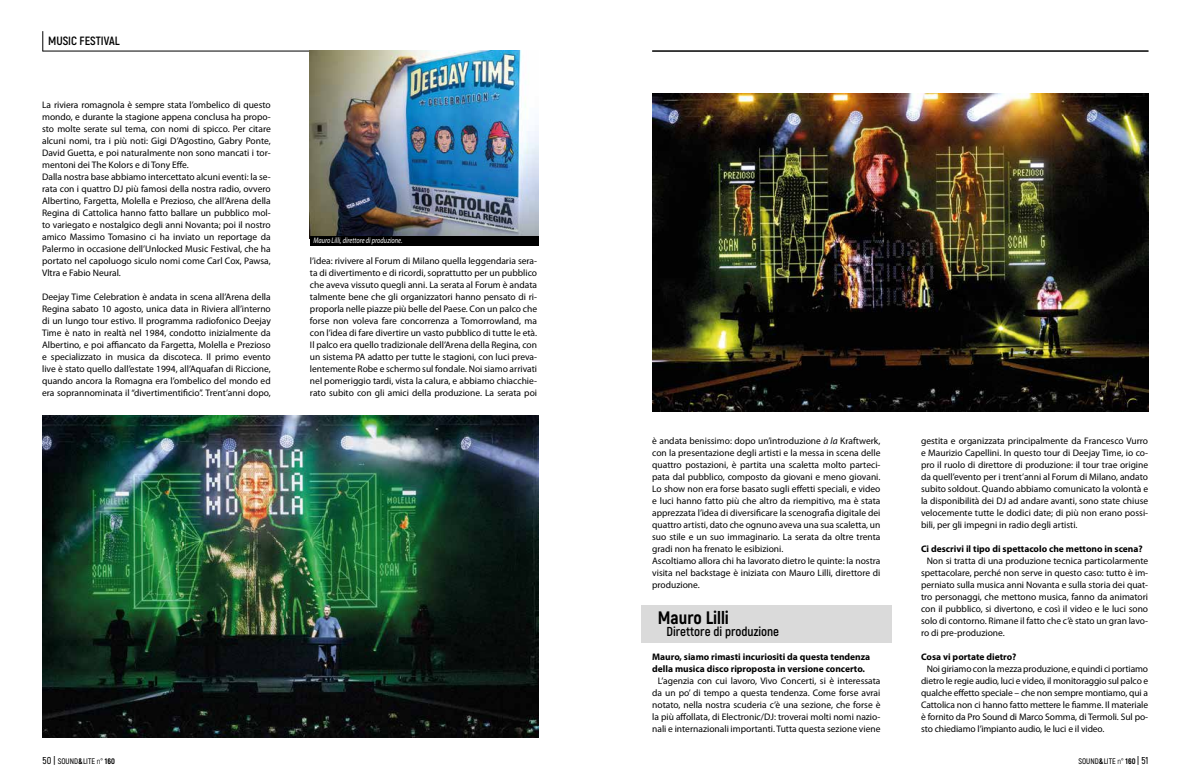
<style>
.page{position:relative;width:1191px;height:780px;background:#fff}
.page>*{position:absolute;margin:0;border:0;box-sizing:border-box;transform-origin:0 0}
.t1{font:800 18px "Akrobat";color:#000}
.t2{font:700 13px "Akrobat";color:#000}
.t3{font:700 12px "Akrobat";color:#000}
.t4{font:9.5px/12px "Myriad Pro";color:#000;text-align:justify}
.t5{font:700 9.5px/12px "Myriad Pro";color:#000}
.t6{font:600 8px "Akrobat";color:#000}
.t7{font:italic 8px "Myriad Pro";color:#fff;scale:.8 1}
.s1{font-style:italic}
.s2{font-size:10px}
.s3{font-weight:800}
.s4{font-weight:400}
</style>
<div class="page">
<hr style="left:43px;top:51px;width:496px;height:1px;background:#000">
<hr style="left:652px;top:51px;width:496px;height:1px;background:#000">
<svg style="left:43px;top:31px;width:1px;height:20px"></svg>
<img style="left:310px;top:51px;width:228px;height:185px">
<div style="left:310px;top:236px;width:228px;height:10px;background:#000"></div>
<img style="left:42px;top:415px;width:497px;height:322px">
<img style="left:652px;top:93px;width:496px;height:318px">
<div style="left:641px;top:604px;width:250px;height:25px;background:#dadada"></div>
<div style="left:641px;top:624px;width:250px;height:18px;background:#dadada"></div>
<p class="t3" style="left:48px;top:33px;width:73px">MUSIC FESTIVAL</p>
<p class="t4" style="left:42px;top:99px;width:230px;text-align:left">La riviera romagnola è sempre stata l’ombelico di questo mondo, e durante la stagione appena conclusa ha propo&shy;sto molte serate sul tema, con nomi di spicco. Per citare alcuni nomi, tra i più noti: Gigi D’Agostino, Gabry Ponte, David Guetta, e poi naturalmente non sono mancati i tor&shy;mentoni dei The Kolors e di Tony Effe.<br>Dalla nostra base abbiamo intercettato alcuni eventi: la se&shy;rata con i quattro DJ più famosi della nostra radio, ovvero Albertino, Fargetta, Molella e Prezioso, che all’Arena della Regina di Cattolica hanno fatto ballare un pubblico mol&shy;to variegato e nostalgico degli anni Novanta; poi il nostro amico Massimo Tomasino ci ha inviato un reportage da Palermo in occasione dell’Unlocked Music Festival, che ha portato nel capoluogo siculo nomi come Carl Cox, Pawsa, Vltra e Fabio Neural.</p>
<p class="t4" style="left:42px;top:291px;width:230px">Deejay Time Celebration è andata in scena all’Arena della Regina sabato 10 agosto, unica data in Riviera all’interno di un lungo tour estivo. Il programma radiofonico Deejay Time è nato in realtà nel 1984, condotto inizialmente da Albertino, e poi affiancato da Fargetta, Molella e Prezioso e specializzato in musica da discoteca. Il primo evento live è stato quello dall’estate 1994, all’Aquafan di Riccione, quando ancora la Romagna era l’ombelico del mondo ed era soprannominata il “divertimentificio”. Trent’anni dopo,</p>
<p class="t7" style="left:313px;top:235px;width:113px">Mauro Lilli, direttore di produzione.</p>
<p class="t4" style="left:310px;top:255px;width:229px">l’idea: rivivere al Forum di Milano quella leggendaria sera&shy;ta di divertimento e di ricordi, soprattutto per un pubblico che aveva vissuto quegli anni. La serata al Forum è andata talmente bene che gli organizzatori hanno pensato di ri&shy;proporla nelle piazze più belle del Paese. Con un palco che forse non voleva fare concorrenza a Tomorrowland, ma con l’idea di fare divertire un vasto pubblico di tutte le età.<br>Il palco era quello tradizionale dell’Arena della Regina, con un sistema PA adatto per tutte le stagioni, con luci preva&shy;lentemente Robe e schermo sul fondale. Noi siamo arrivati nel pomeriggio tardi, vista la calura, e abbiamo chiacchie&shy;rato subito con gli amici della produzione. La serata poi</p>
<p class="t4" style="left:652px;top:435px;width:230px;text-align:left">è andata benissimo: dopo un’introduzione <span class="s1">à la</span> Kraftwerk, con la presentazione degli artisti e la messa in scena delle quattro postazioni, è partita una scaletta molto parteci&shy;pata dal pubblico, composto da giovani e meno giovani.<br>Lo show non era forse basato sugli effetti speciali, e video e luci hanno fatto più che altro da riempitivo, ma è stata apprezzata l’idea di diversificare la scenografia digitale dei quattro artisti, dato che ognuno aveva una sua scaletta, un suo stile e un suo immaginario. La serata da oltre trenta gradi non ha frenato le esibizioni.<br>Ascoltiamo allora chi ha lavorato dietro le quinte: la nostra visita nel backstage è iniziata con Mauro Lilli, direttore di produzione.</p>
<h1 class="t1" style="left:658px;top:606px;width:73px">Mauro Lilli</h1>
<h2 class="t2" style="left:666px;top:623px;width:114px">Direttore di produzione</h2>
<p class="t5" style="left:652px;top:650px;width:220px">Mauro, siamo rimasti incuriositi da questa tendenza della musica disco riproposta in versione concerto.</p>
<p class="t4" style="left:652px;top:675px;width:230px;text-align:center">L’agenzia con cui lavoro, Vivo Concerti, si è interessata da un po’ di tempo a questa tendenza. Come forse avrai notato, nella nostra scuderia c’è una sezione, che forse è la più affollata, di Electronic/DJ: troverai molti nomi nazio&shy;nali e internazionali importanti. Tutta questa sezione viene</p>
<p class="t4" style="left:921px;top:435px;width:229px">gestita e organizzata principalmente da Francesco Vurro e Maurizio Capellini. In questo tour di Deejay Time, io co&shy;pro il ruolo di direttore di produzione: il tour trae origine da quell’evento per i trent’anni al Forum di Milano, andato subito soldout. Quando abbiamo comunicato la volontà e la disponibilità dei DJ ad andare avanti, sono state chiuse velocemente tutte le dodici date; di più non erano possi&shy;bili, per gli impegni in radio degli artisti.</p>
<p class="t5" style="left:921px;top:542px;width:223px">Ci descrivi il tipo di spettacolo che mettono in scena?</p>
<p class="t4" style="left:921px;top:555px;width:229px;text-indent:6px">Non si tratta di una produzione tecnica particolarmente spettacolare, perché non serve in questo caso: tutto è im&shy;perniato sulla musica anni Novanta e sulla storia dei quat&shy;tro personaggi, che mettono musica, fanno da animatori con il pubblico, si divertono, e così il video e le luci sono solo di contorno. Rimane il fatto che c’è stato un gran lavo&shy;ro di pre-produzione.</p>
<p class="t5" style="left:921px;top:650px;width:97px">Cosa vi portate dietro?</p>
<p class="t4" style="left:921px;top:663px;width:229px;text-indent:6px">Noi giriamo con la mezza produzione, e quindi ci portiamo dietro le regie audio, luci e video, il monitoraggio sul palco e qualche effetto speciale – che non sempre montiamo, qui a Cattolica non ci hanno fatto mettere le fiamme. Il materiale è fornito da Pro Sound di Marco Somma, di Termoli. Sul po&shy;sto chiediamo l’impianto audio, le luci e il video.</p>
<p class="t6" style="left:43px;top:756px;width:74px"><span class="s2">50 |</span> SOUND<span class="s3">&amp;</span>LITE <span class="s4">n°</span> <span class="s3">160</span></p>
<p class="t6" style="left:1078px;top:756px;width:71px">SOUND<span class="s3">&amp;</span>LITE <span class="s4">n°</span> <span class="s3">160</span> <span class="s2">| 51</span></p>
</div>
